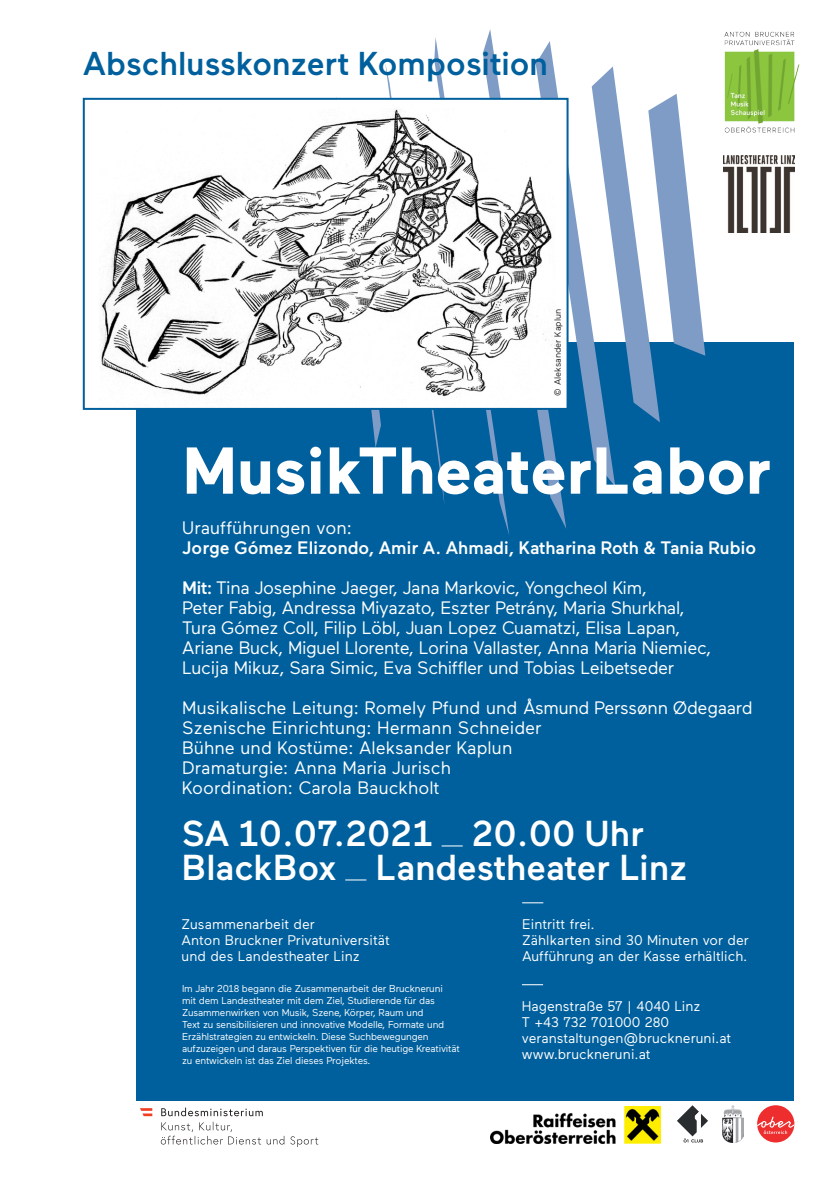
<style>
.page{position:relative;width:840px;height:1191px;background:#fff}
.page>*{position:absolute;margin:0;border:0;box-sizing:border-box;transform-origin:0 0}
.Titel{font:700 66px "Maax";color:#fff}
.Datum_Ort{font:500 36px "Maax";color:#fff}
.Untertitel{font:500 33px "Maax";color:#00609d}
.Titel-2{font:18px "Maax";letter-spacing:-.01em;color:#fff}
.Titel-3{font:500 18px "Maax";color:#fff}
.Zusatzinformation{font:14px/16px "Maax";color:#fff}
.Zusatzinformation-2{font:10px/12px "Maax";letter-spacing:-.02em;color:#fff}
.Copyright{font:9px "Maax";color:#231f20}
.s1{font-weight:500}
</style>
<div class="page">
<div style="left:136px;top:342px;width:658px;height:758px;background:#00609d"></div>
<img style="left:724px;top:31px;width:76px;height:102px">
<svg style="left:522px;top:984px;width:20px;height:1px"></svg>
<svg style="left:522px;top:902px;width:21px;height:1px"></svg>
<svg style="left:441px;top:845px;width:21px;height:1px"></svg>
<svg style="left:345px;top:879px;width:21px;height:1px"></svg>
<svg style="left:677px;top:1105px;width:30px;height:37px"></svg>
<div style="left:756px;top:1105px;width:38px;height:37px;background:#ee2d2e;border-radius:50%"></div>
<svg style="left:756px;top:1116px;width:38px;height:18px"></svg>
<img style="left:722px;top:1105px;width:20px;height:37px">
<svg style="left:566px;top:66px;width:139px;height:421px"></svg>
<svg style="left:488px;top:29px;width:78px;height:499px"></svg>
<svg style="left:336px;top:37px;width:173px;height:497px"></svg>
<img style="left:100px;top:101px;width:465px;height:306px">
<div style="left:83px;top:98px;width:485px;height:312px;border:2px solid #00609d"></div>
<img style="left:490px;top:1106px;width:170px;height:37px">
<svg style="left:161px;top:1107px;width:157px;height:40px"></svg>
<svg style="left:140px;top:1108px;width:12px;height:8px"></svg>
<img style="left:723px;top:155px;width:71px;height:78px">
<p class="Untertitel" style="left:83px;top:46px;width:466px">Abschlusskonzert Komposition</p>
<p class="Copyright" style="left:552px;top:395px;width:88px;rotate:-90deg">© Aleksander Kaplun</p>
<p class="Titel" style="left:182px;top:435px;width:590px">MusikTheaterLabor</p>
<p class="Titel-2" style="left:182px;top:518px;width:171px">Uraufführungen von:</p>
<p class="Titel-3" style="left:182px;top:538px;width:575px">Jorge Gómez Elizondo, Amir A. Ahmadi, Katharina Roth &amp; Tania Rubio</p>
<p class="Titel-2" style="left:182px;top:578px;width:466px"><span class="s1">Mit:</span> Tina Josephine Jaeger, Jana Markovic, Yongcheol Kim,</p>
<p class="Titel-2" style="left:182px;top:598px;width:503px">Peter Fabig, Andressa Miyazato, Eszter Petrány, Maria Shurkhal,</p>
<p class="Titel-2" style="left:182px;top:618px;width:499px">Tura Gómez Coll, Filip Löbl, Juan Lopez Cuamatzi, Elisa Lapan,</p>
<p class="Titel-2" style="left:182px;top:638px;width:530px">Ariane Buck, Miguel Llorente, Lorina Vallaster, Anna Maria Niemiec,</p>
<p class="Titel-2" style="left:182px;top:658px;width:493px">Lucija Mikuz, Sara Simic, Eva Schiffler und Tobias Leibetseder</p>
<p class="Titel-2" style="left:182px;top:698px;width:571px">Musikalische Leitung: Romely Pfund und Åsmund Perssønn Ødegaard</p>
<p class="Titel-2" style="left:182px;top:718px;width:361px">Szenische Einrichtung: Hermann Schneider</p>
<p class="Titel-2" style="left:182px;top:738px;width:331px">Bühne und Kostüme: Aleksander Kaplun</p>
<p class="Titel-2" style="left:182px;top:758px;width:270px">Dramaturgie: Anna Maria Jurisch</p>
<p class="Titel-2" style="left:182px;top:778px;width:259px">Koordination: Carola Bauckholt</p>
<p class="Datum_Ort" style="left:181px;top:814px;width:464px">SA 10.07.2021 20.00 Uhr</p>
<p class="Datum_Ort" style="left:181px;top:848px;width:507px">BlackBox Landestheater Linz</p>
<p class="Zusatzinformation" style="left:181px;top:916px;width:135px">Zusammenarbeit der</p>
<p class="Zusatzinformation" style="left:181px;top:932px;width:209px">Anton Bruckner Privatuniversität</p>
<p class="Zusatzinformation" style="left:181px;top:948px;width:180px">und des Landestheater Linz</p>
<p class="Zusatzinformation-2" style="left:182px;top:982px;width:279px">Im Jahr 2018 begann die Zusammenarbeit der Bruckneruni<br>mit dem Landestheater mit dem Ziel, Studierende für das Zusammenwirken von Musik, Szene, Körper, Raum und<br>Text zu sensibilisieren und innovative Modelle, Formate und Erzählstrategien zu entwickeln. Diese Suchbewegungen aufzuzeigen und daraus Perspektiven für die heutige Kreativität zu entwickeln ist das Ziel dieses Projektes.</p>
<p class="Zusatzinformation" style="left:522px;top:916px;width:74px">Eintritt frei.</p>
<p class="Zusatzinformation" style="left:522px;top:932px;width:228px">Zählkarten sind 30 Minuten vor der</p>
<p class="Zusatzinformation" style="left:522px;top:948px;width:227px">Aufführung an der Kasse erhältlich.</p>
<p class="Zusatzinformation" style="left:521px;top:998px;width:180px">Hagenstraße 57 | 4040 Linz</p>
<p class="Zusatzinformation" style="left:521px;top:1014px;width:149px">T +43 732 701000 280</p>
<p class="Zusatzinformation" style="left:521px;top:1030px;width:211px">veranstaltungen@bruckneruni.at www.bruckneruni.at</p>
</div>
